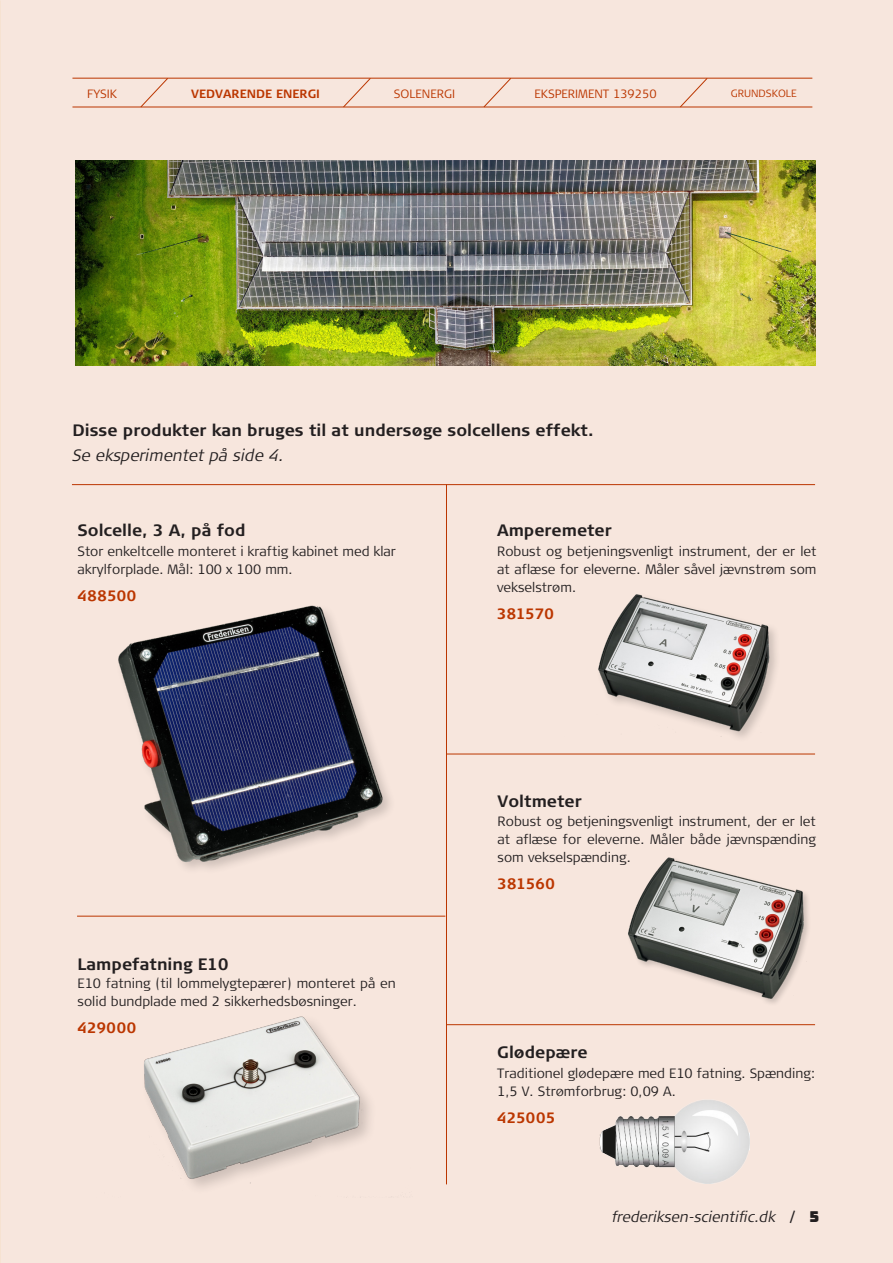
<style>
.page{position:relative;width:893px;height:1263px;background:#f7e6dd}
.page>*{position:absolute;margin:0;border:0;box-sizing:border-box;transform-origin:0 0}
.Vare_-_Overskrift{font:700 16.5px "Signa Column";color:#231f20}
.Vare_-_Overskrift-2{font:italic 300 16.5px "Signa Column";color:#231f20}
.varenr_pris{font:700 15px "Signa Column";letter-spacing:.005em;color:#bb3600}
.t1{font:italic 300 15px "Signa Column";color:#231f20}
.Brødtekst{font:300 13.5px/18px "Signa Column";color:#231f20}
.TITLE_UNDER{font:300 12px "Signa Column";color:#bb3600}
.t2{font:700 12px "Signa Column";color:#bb3600}
.t3{font:300 10.5px "Signa Column";color:#bb3600}
.s1{font-weight:700;font-style:normal}
.s2{font-family:"Bungee";font-weight:400;font-style:normal}
</style>
<div class="page">
<div style="left:596px;top:592px;width:185px;height:150px;background:#f7e6dd"></div>
<img style="left:564px;top:574px;width:243px;height:162px">
<hr style="left:447px;top:754px;width:368px;height:1px;background:#bb3600">
<hr style="left:447px;top:1024px;width:368px;height:1px;background:#bb3600">
<hr style="left:72px;top:484px;width:743px;height:1px;background:#bb3600">
<hr style="left:77px;top:916px;width:368px;height:1px;background:#bb3600">
<hr style="left:446px;top:484px;width:1px;height:700px;background:#bb3600">
<img style="left:76px;top:161px;width:739px;height:205px">
<div style="left:627px;top:856px;width:184px;height:150px;background:#f7e6dd"></div>
<img style="left:619px;top:853px;width:188px;height:148px">
<img style="left:89px;top:556px;width:315px;height:331px">
<div style="left:141px;top:1013px;width:282px;height:196px;background:#f7e6dd"></div>
<img style="left:89px;top:981px;width:324px;height:216px">
<img style="left:599px;top:1100px;width:150px;height:83px">
<hr style="left:72px;top:78px;width:740px;height:1px;background:#bb3600">
<hr style="left:72px;top:107px;width:740px;height:1px;background:#bb3600">
<svg style="left:140px;top:78px;width:28px;height:30px"></svg>
<svg style="left:343px;top:78px;width:28px;height:30px"></svg>
<svg style="left:483px;top:78px;width:28px;height:30px"></svg>
<svg style="left:680px;top:78px;width:28px;height:30px"></svg>
<p class="TITLE_UNDER" style="left:87px;top:87px;width:32px">FYSIK</p>
<p class="t2" style="left:191px;top:87px;width:130px">VEDVARENDE ENERGI</p>
<p class="TITLE_UNDER" style="left:394px;top:87px;width:63px">SOLENERGI</p>
<p class="TITLE_UNDER" style="left:534px;top:87px;width:124px">EKSPERIMENT 139250</p>
<p class="t3" style="left:731px;top:88px;width:68px">GRUNDSKOLE</p>
<p class="Vare_-_Overskrift" style="left:72px;top:420px;width:523px">Disse produkter kan bruges til at undersøge solcellens effekt.</p>
<p class="Vare_-_Overskrift-2" style="left:72px;top:446px;width:213px">Se eksperimentet på side 4.</p>
<p class="Vare_-_Overskrift" style="left:78px;top:520px;width:170px">Solcelle, 3 A, på fod</p>
<p class="Brødtekst" style="left:78px;top:543px;width:320px">Stor enkeltcelle monteret i kraftig kabinet med klar akrylforplade. Mål: 100 x 100 mm.</p>
<p class="varenr_pris" style="left:78px;top:587px;width:60px">488500</p>
<p class="Vare_-_Overskrift" style="left:78px;top:954px;width:153px">Lampefatning E10</p>
<p class="Brødtekst" style="left:78px;top:975px;width:320px">E10 fatning (til lommelygtepærer) monteret på en solid bundplade med 2 sikkerhedsbøsninger.</p>
<p class="varenr_pris" style="left:78px;top:1019px;width:60px">429000</p>
<p class="Vare_-_Overskrift" style="left:497px;top:520px;width:116px">Amperemeter</p>
<p class="Brødtekst" style="left:497px;top:543px;width:321px;text-align:justify">Robust og betjeningsvenligt instrument, der er let at aflæse for eleverne. Måler såvel jævnstrøm som vekselstrøm.</p>
<p class="varenr_pris" style="left:497px;top:605px;width:58px">381570</p>
<p class="Vare_-_Overskrift" style="left:498px;top:791px;width:86px">Voltmeter</p>
<p class="Brødtekst" style="left:498px;top:813px;width:320px;text-align:justify">Robust og betjeningsvenligt instrument, der er let at aflæse for eleverne. Måler både jævnspænding som vekselspænding.</p>
<p class="varenr_pris" style="left:498px;top:875px;width:59px">381560</p>
<p class="Vare_-_Overskrift" style="left:497px;top:1043px;width:92px">Glødepære</p>
<p class="Brødtekst" style="left:497px;top:1065px;width:319px">Traditionel glødepære med E10 fatning. Spænding:<br>1,5 V. Strømforbrug: 0,09 A.</p>
<p class="varenr_pris" style="left:497px;top:1109px;width:60px">425005</p>
<p class="t1" style="left:612px;top:1209px;width:208px">frederiksen-scientific.dk <span class="s1">/</span> <span class="s2">5</span></p>
</div>
